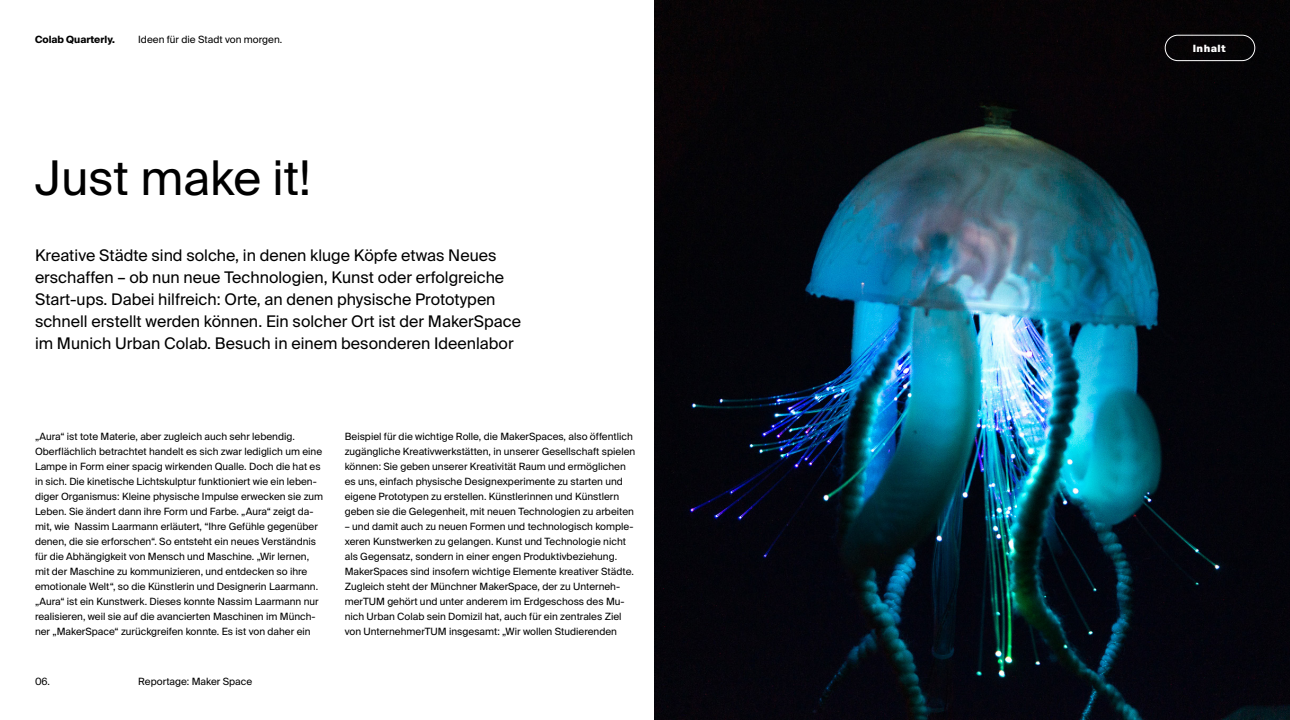
<style>
.page{position:relative;width:1290px;height:720px;background:#fff}
.page>*{position:absolute;margin:0;border:0;box-sizing:border-box;transform-origin:0 0}
.t1{font:47.8px "Suisse Intl";color:#000}
.t2{font:16px/22px "Suisse Intl";color:#000}
.t3{font:10px/15px "Suisse Intl";color:#000}
.t4{font:700 10px "Suisse Intl";color:#000}
.t5{font:900 10px "Suisse Intl";letter-spacing:.05em;color:#fff}
</style>
<div class="page">
<img style="left:654px;top:0;width:636px;height:720px">
<div style="left:1165px;top:35px;width:90px;height:26px;border:1px solid #fff;border-radius:13px"></div>
<p class="t4" style="left:35px;top:33px;width:81px">Colab Quarterly.</p>
<p class="t3" style="left:138px;top:32px;width:146px">Ideen für die Stadt von morgen.</p>
<h1 class="t1" style="left:35px;top:151px;width:278px">Just make it!</h1>
<p class="t2" style="left:35px;top:244px;width:488px">Kreative Städte sind solche, in denen kluge Köpfe etwas Neues erschaffen – ob nun neue Technologien, Kunst oder erfolgreiche Start-ups. Dabei hilfreich: Orte, an denen physische Prototypen schnell erstellt werden können. Ein solcher Ort ist der MakerSpace im Munich Urban Colab. Besuch in einem besonderen Ideenlabor</p>
<p class="t3" style="left:35px;top:429px;width:290px">„Aura“ ist tote Materie, aber zugleich auch sehr lebendig.<br>Oberflächlich betrachtet handelt es sich zwar lediglich um eine Lampe in Form einer spacig wirkenden Qualle. Doch die hat es in sich. Die kinetische Lichtskulptur funktioniert wie ein leben&shy;diger Organismus: Kleine physische Impulse erwecken sie zum Leben. Sie ändert dann ihre Form und Farbe. „Aura“ zeigt da&shy;mit, wie Nassim Laarmann erläutert, “Ihre Gefühle gegenüber denen, die sie erforschen“. So entsteht ein neues Verständnis für die Abhängigkeit von Mensch und Maschine. „Wir lernen, mit der Maschine zu kommunizieren, und entdecken so ihre emotionale Welt“, so die Künstlerin und Designerin Laarmann. „Aura“ ist ein Kunstwerk. Dieses konnte Nassim Laarmann nur realisieren, weil sie auf die avancierten Maschinen im Münch&shy;ner „MakerSpace“ zurückgreifen konnte. Es ist von daher ein</p>
<p class="t3" style="left:35px;top:674px;width:16px">06.</p>
<p class="t3" style="left:138px;top:674px;width:116px">Reportage: Maker Space</p>
<p class="t3" style="left:345px;top:429px;width:292px">Beispiel für die wichtige Rolle, die MakerSpaces, also öffentlich zugängliche Kreativwerkstätten, in unserer Gesellschaft spielen können: Sie geben unserer Kreativität Raum und ermöglichen es uns, einfach physische Designexperimente zu starten und eigene Prototypen zu erstellen. Künstlerinnen und Künstlern geben sie die Gelegenheit, mit neuen Technologien zu arbeiten</p>
<p class="t3" style="left:345px;top:519px;width:291px">– und damit auch zu neuen Formen und technologisch komple&shy;xeren Kunstwerken zu gelangen. Kunst und Technologie nicht als Gegensatz, sondern in einer engen Produktivbeziehung.<br>MakerSpaces sind insofern wichtige Elemente kreativer Städte.<br>Zugleich steht der Münchner MakerSpace, der zu Unterneh&shy;merTUM gehört und unter anderem im Erdgeschoss des Mu&shy;nich Urban Colab sein Domizil hat, auch für ein zentrales Ziel von UnternehmerTUM insgesamt: „Wir wollen Studierenden</p>
<p class="t5" style="left:1193px;top:42px;width:35px">Inhalt</p>
</div>
